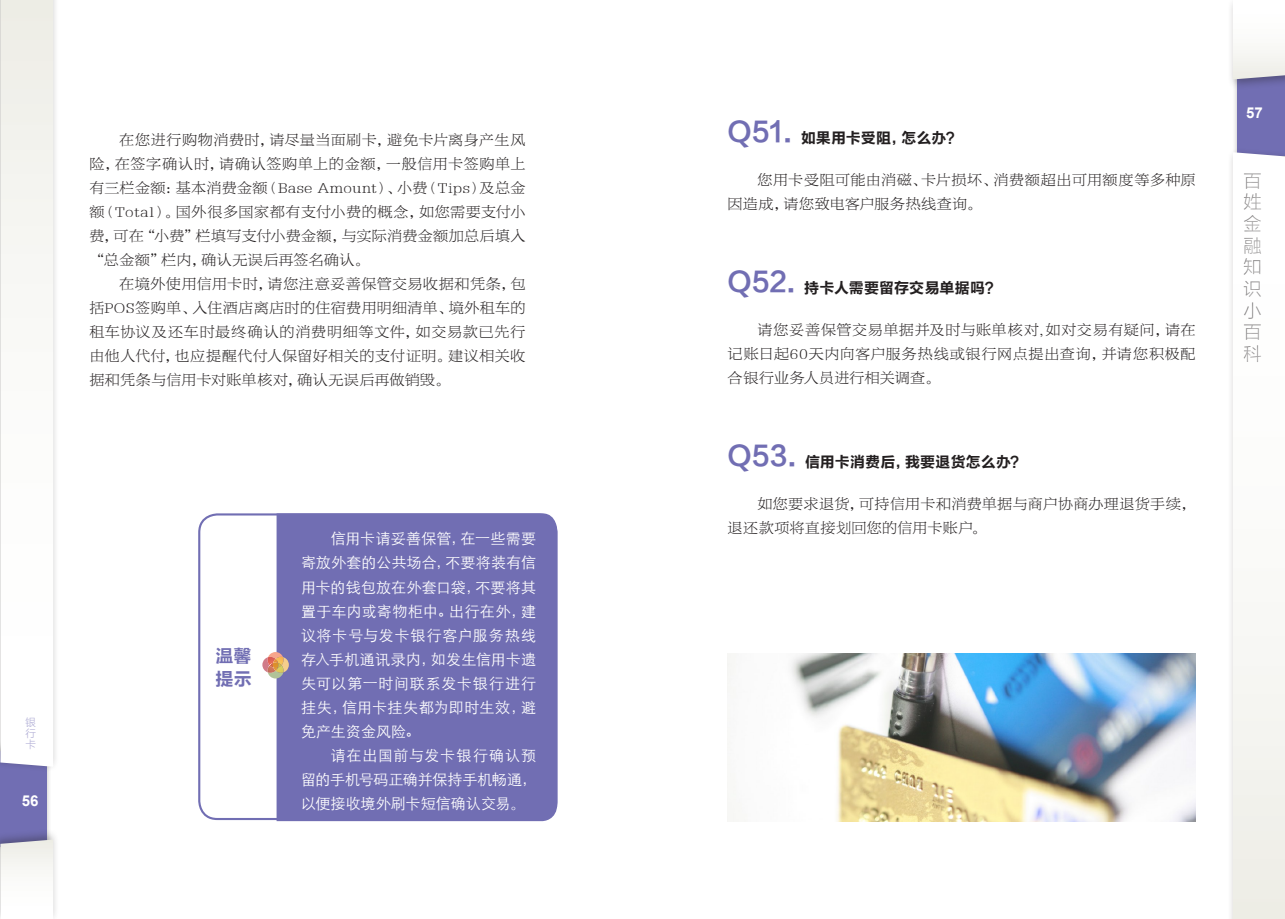
<style>
.page{position:relative;width:1285px;height:919px;background:#fff}
.page>*{position:absolute;margin:0;border:0;box-sizing:border-box;transform-origin:0 0}
.t1{font:18px/22.5px "FZLTCHK GBK1 0";color:#716eb3}
.t2{font:15px/24px "FZBYSK GBK1 0";letter-spacing:.03em;color:#231f20;text-align:justify}
.t3{font:15px/24px "ST Xihei";letter-spacing:.01em;color:#fff;text-align:justify}
.t4{font:15px "FZLTCHJW GB1 0";letter-spacing:.005em;color:#231f20}
.t5{font:700 15px "Arial";color:#fff}
.t6{font:10.5px/10.9px "FZLTXHK GBK1 0";color:#aca9d3;text-align:justify}
.s1{font-family:"FZBYSK GBK1 0"}
.s2{font-family:"FZLTCHK GBK1 0";font-size:27px;color:#716eb3}
</style>
<div class="page">
<div style="left:0;top:739px;width:57px;height:118px;background:#231f20;opacity:.75"></div>
<div style="left:0;top:751px;width:47px;height:95px;background:#716eb3"></div>
<div style="left:0;top:827px;width:63px;height:91px;background:#231f20;opacity:.38"></div>
<svg style="left:0;top:839px;width:53px;height:79px"></svg>
<div style="left:0;top:0;width:63px;height:777px;background:#231f20;opacity:.38"></div>
<svg style="left:0;top:0;width:53px;height:766px"></svg>
<div style="left:1231px;top:55px;width:53px;height:117px;background:#231f20;opacity:.75"></div>
<div style="left:1237px;top:60px;width:47px;height:96px;background:#716eb3"></div>
<div style="left:1226px;top:0;width:58px;height:96px;background:#231f20;opacity:.38"></div>
<svg style="left:1232px;top:0;width:52px;height:79px"></svg>
<div style="left:1226px;top:146px;width:58px;height:772px;background:#231f20;opacity:.38"></div>
<svg style="left:1232px;top:152px;width:52px;height:766px"></svg>
<div style="left:1225px;top:168px;width:39px;height:334px;background:#231f20;opacity:.55"></div>
<img style="left:727px;top:653px;width:468px;height:168px">
<div style="left:276px;top:513px;width:281px;height:308px;background:#716eb3"></div>
<svg style="left:262px;top:652px;width:27px;height:26px"></svg>
<p class="t2" style="left:89px;top:128px;width:437px;text-indent:30px">在您进行购物消费时，请尽量当面刷卡，避免卡片离身产生风险，在签字确认时，请确认签购单上的金额，一般信用卡签购单上有三栏金额：基本消费金额（Base Amount）、小费（Tips）及总金额（Total）。国外很多国家都有支付小费的概念，如您需要支付小费，可在“小费”栏填写支付小费金额，与实际消费金额加总后填入“总金额”栏内，确认无误后再签名确认。</p>
<p class="t2" style="left:89px;top:272px;width:437px;text-indent:30px">在境外使用信用卡时，请您注意妥善保管交易收据和凭条，包括POS签购单、入住酒店离店时的住宿费用明细清单、境外租车的租车协议及还车时最终确认的消费明细等文件，如交易款已先行由他人代付，也应提醒代付人保留好相关的支付证明。建议相关收据和凭条与信用卡对账单核对，确认无误后再做销毁。</p>
<p class="t6" style="left:26px;top:717px;width:12px">银行卡</p>
<p class="t5" style="left:22px;top:790px;width:18px">56</p>
<p class="t1" style="left:215px;top:645px;width:38px">温馨提示</p>
<p class="t3" style="left:301px;top:525px;width:236px;text-indent:30px">信用卡请妥善保管，在一些需要寄放外套的公共场合，不要将装有信用卡的钱包放在外套口袋，不要将其置于车内或寄物柜中。出行在外，建议将卡号与发卡银行客户服务热线存入手机通讯录内，如发生信用卡遗失可以第一时间联系发卡银行进行挂失，信用卡挂失都为即时生效，避免产生资金风险。</p>
<p class="t3" style="left:301px;top:741px;width:236px;text-indent:30px">请在出国前与发卡银行确认预留的手机号码正确并保持手机畅通，以便接收境外刷卡短信确认交易<span class="s1">。</span></p>
<p class="t4" style="left:727px;top:129px;width:235px"><span class="s2">Q51．</span>如果用卡受阻，怎么办？</p>
<p class="t2" style="left:727px;top:168px;width:469px;text-indent:30px">您用卡受阻可能由消磁、卡片损坏、消费额超出可用额度等多种原因造成，请您致电客户服务热线查询。</p>
<p class="t4" style="left:727px;top:279px;width:274px"><span class="s2">Q52．</span>持卡人需要留存交易单据吗？</p>
<p class="t2" style="left:727px;top:318px;width:469px;text-indent:30px">请您妥善保管交易单据并及时与账单核对,如对交易有疑问，请在记账日起60天内向客户服务热线或银行网点提出查询，并请您积极配合银行业务人员进行相关调查。</p>
<p class="t4" style="left:727px;top:453px;width:299px"><span class="s2">Q53．</span>信用卡消费后，我要退货怎么办？</p>
<p class="t2" style="left:727px;top:492px;width:469px;text-indent:30px">如您要求退货，可持信用卡和消费单据与商户协商办理退货手续，退还款项将直接划回您的信用卡账户。</p>
<p class="t5" style="left:1245px;top:102px;width:18px">57</p>
</div>
